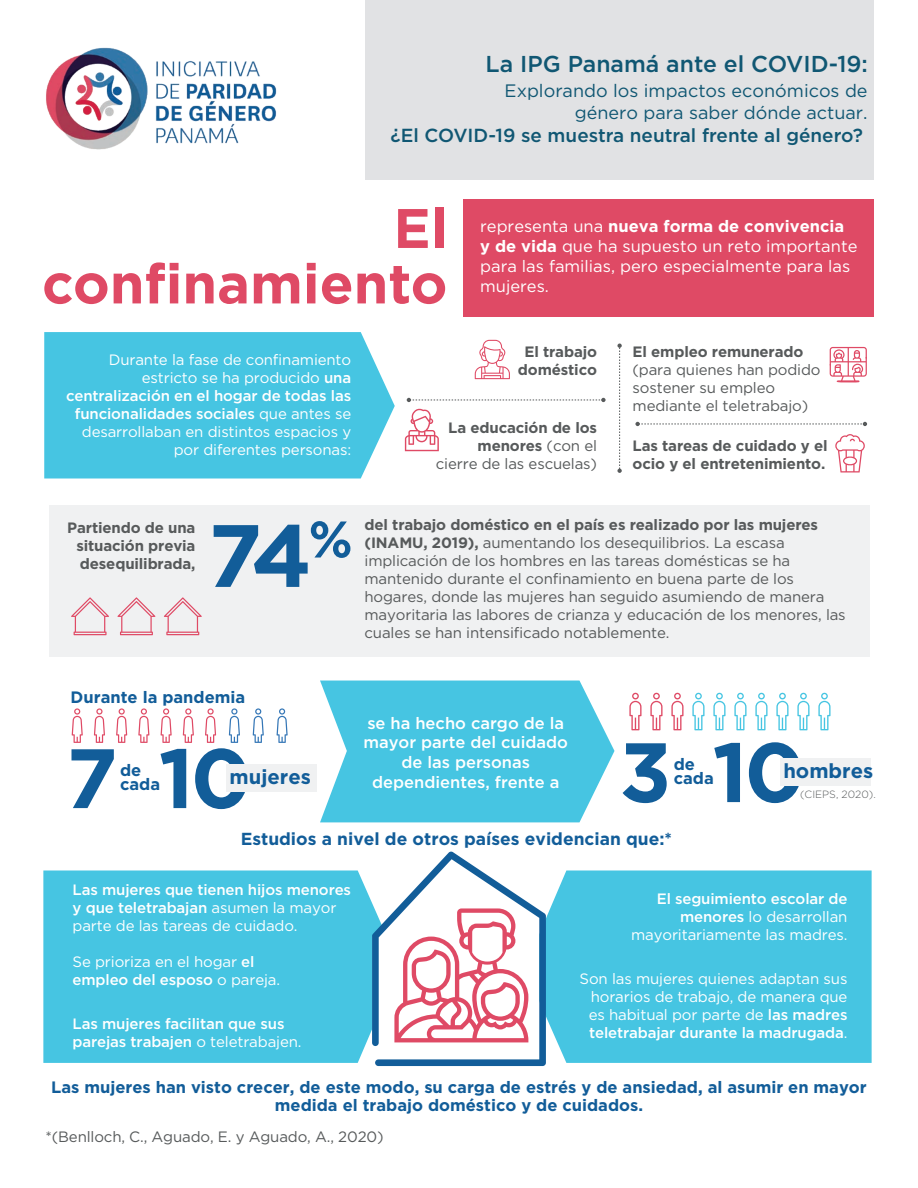
<style>
.page{position:relative;width:918px;height:1188px;background:#fff}
.page>*{position:absolute;margin:0;border:0;box-sizing:border-box;transform-origin:0 0}
.t1{font:700 88.2px "Gotham";color:#125d99}
.t2{font:700 84px "Gotham";color:#125d99}
.t3{font:700 55.65px/55.5px "Gotham";color:#df4a65;text-align:right}
.t4{font:500 22.95px "Gotham";color:#105773}
.t5{font:700 20.25px "Gotham";color:#125d99}
.t6{font:500 18.9px "Gotham";color:#105773}
.t7{font:18px/21.6px "Gotham";color:#105773;text-align:right}
.t8{font:700 17.4px "Gotham";color:#125d99}
.t9{font:700 16.5px/13.5px "Gotham";color:#125d99}
.t10{font:16.5px/19.8px "Gotham";color:#fff}
.t11{font:500 16.5px/19.8px "Gotham";color:#fff;text-align:center}
.t12{font:15px/18px "Gotham";letter-spacing:-.01em;color:#575a5b}
.t13{font:15px/18px "Gotham";letter-spacing:-.01em;color:#fff;text-align:right}
.t14{font:500 15px/18px "Gotham";letter-spacing:-.01em;color:#fff}
.t15{font:700 15px/18px "Gotham";letter-spacing:-.01em;color:#575a5b;text-align:center}
.t16{font:300 10.5px "Gotham";color:#575a5b}
.s1{font-weight:700}
.s2{font-weight:500}
.s3{font-weight:400}
</style>
<div class="page">
<div style="left:50px;top:505px;width:820px;height:152px;background:#f0f1f2"></div>
<div style="left:44px;top:332px;width:351px;height:146px;background:#46c5e2"></div>
<div style="left:366px;top:0;width:508px;height:179px;background:#e1e2e4"></div>
<div style="left:43px;top:870px;width:329px;height:193px;background:#46c5e2"></div>
<div style="left:546px;top:870px;width:326px;height:193px;background:#46c5e2"></div>
<div style="left:463px;top:199px;width:411px;height:117px;background:#df4a65"></div>
<img style="left:46px;top:47px;width:231px;height:103px">
<svg style="left:629px;top:693px;width:13px;height:37px"></svg>
<svg style="left:650px;top:693px;width:13px;height:37px"></svg>
<svg style="left:671px;top:693px;width:13px;height:37px"></svg>
<svg style="left:692px;top:693px;width:13px;height:37px"></svg>
<svg style="left:713px;top:693px;width:13px;height:37px"></svg>
<svg style="left:734px;top:693px;width:13px;height:37px"></svg>
<svg style="left:755px;top:693px;width:13px;height:37px"></svg>
<svg style="left:776px;top:693px;width:13px;height:37px"></svg>
<svg style="left:797px;top:693px;width:13px;height:37px"></svg>
<svg style="left:818px;top:693px;width:13px;height:37px"></svg>
<svg style="left:617px;top:344px;width:5px;height:129px"></svg>
<svg style="left:407px;top:398px;width:199px;height:4px"></svg>
<svg style="left:635px;top:422px;width:232px;height:4px"></svg>
<svg style="left:405px;top:408px;width:34px;height:43px"></svg>
<svg style="left:835px;top:434px;width:30px;height:38px"></svg>
<svg style="left:320px;top:681px;width:294px;height:141px;background:#59cbe5"></svg>
<svg style="left:205px;top:708px;width:11px;height:35px"></svg>
<svg style="left:183px;top:708px;width:11px;height:35px"></svg>
<svg style="left:161px;top:708px;width:11px;height:35px"></svg>
<svg style="left:138px;top:708px;width:11px;height:35px"></svg>
<svg style="left:116px;top:708px;width:11px;height:35px"></svg>
<svg style="left:94px;top:708px;width:11px;height:35px"></svg>
<svg style="left:72px;top:708px;width:11px;height:35px"></svg>
<svg style="left:229px;top:708px;width:11px;height:35px"></svg>
<svg style="left:253px;top:708px;width:11px;height:35px"></svg>
<svg style="left:277px;top:708px;width:11px;height:35px"></svg>
<div style="left:226px;top:765px;width:91px;height:27px;background:#f0f1f2"></div>
<div style="left:780px;top:759px;width:91px;height:27px;background:#f0f1f2"></div>
<svg style="left:372px;top:851px;width:174px;height:215px"></svg>
<svg style="left:475px;top:340px;width:35px;height:39px"></svg>
<svg style="left:830px;top:347px;width:37px;height:36px"></svg>
<svg style="left:71px;top:597px;width:38px;height:38px"></svg>
<svg style="left:117px;top:597px;width:38px;height:38px"></svg>
<svg style="left:164px;top:597px;width:38px;height:38px"></svg>
<h3 class="t4" style="left:486px;top:49px;width:384px">La IPG Panamá ante el COVID-19:</h3>
<p class="t7" style="left:505px;top:79px;width:364px">Explorando los impactos económicos de género para saber dónde actuar.</p>
<p class="t6" style="left:391px;top:123px;width:474px">¿El COVID-19 se muestra neutral frente al género?</p>
<h3 class="t3" style="left:42px;top:200px;width:407px">El confinamiento</h3>
<p class="t10" style="left:480px;top:216px;width:379px">representa una <span class="s1">nueva forma de convivencia y de vida</span> que ha supuesto un reto importante para las familias, pero especialmente para las mujeres.</p>
<p class="t13" style="left:66px;top:350px;width:287px">Durante la fase de confinamiento estricto se ha producido <span class="s2">una centralización en el hogar de todas las funcionalidades sociales</span> que antes se desarrollaban en distintos espacios y por diferentes personas:</p>
<p class="t15" style="left:518px;top:342px;width:81px">El trabajo doméstico</p>
<p class="t15" style="left:633px;top:342px;width:172px">El empleo remunerado</p>
<p class="t12" style="left:633px;top:360px;width:189px">(para quienes han podido sostener su empleo mediante el teletrabajo)</p>
<p class="t12" style="left:436px;top:418px;width:163px;text-align:right"><span class="s1">La educación de los menores</span> (con el cierre de las escuelas)</p>
<p class="t15" style="left:633px;top:436px;width:196px;text-align:left">Las tareas de cuidado y el ocio y el entretenimiento.</p>
<p class="t15" style="left:76px;top:519px;width:121px;text-align:justify;text-indent:-9px">Partiendo de una situación previa desequilibrada,</p>
<p class="t12" style="left:365px;top:515px;width:483px"><span class="s1">del trabajo doméstico en el país es realizado por las mujeres (INAMU, 2019),</span> aumentando los desequilibrios. La escasa implicación de los hombres en las tareas domésticas se ha mantenido durante el confinamiento en buena parte de los hogares, donde las mujeres han seguido asumiendo de manera mayoritaria las labores de crianza y educación de los menores, las cuales se han intensificado notablemente.</p>
<h1 class="t1" style="left:208px;top:497px;width:147px">74<sup>%</sup></h1>
<p class="t9" style="left:71px;top:690px;width:176px">Durante la pandemia</p>
<h2 class="t2" style="left:66px;top:723px;width:188px">7 10</h2>
<p class="t9" style="left:120px;top:764px;width:42px">de cada</p>
<h3 class="t5" style="left:230px;top:764px;width:83px">mujeres</h3>
<p class="t11" style="left:363px;top:713px;width:206px">se ha hecho cargo de la mayor parte del cuidado de las personas dependientes, frente a</p>
<h2 class="t2" style="left:619px;top:717px;width:188px">3 10</h2>
<p class="t9" style="left:674px;top:758px;width:42px">de cada</p>
<h3 class="t5" style="left:783px;top:758px;width:91px">hombres</h3>
<p class="t16" style="left:800px;top:788px;width:77px">(CIEPS, 2020).</p>
<p class="t8" style="left:241px;top:827px;width:433px">Estudios a nivel de otros países evidencian que:*</p>
<p class="t14" style="left:73px;top:881px;width:280px">Las mujeres que tienen hijos menores y que teletrabajan <span class="s3">asumen la mayor parte de las tareas de cuidado.</span></p>
<p class="t13" style="left:631px;top:889px;width:218px"><span class="s2">El seguimiento escolar de menores</span> lo desarrollan mayoritariamente las madres.</p>
<p class="t13" style="left:589px;top:969px;width:260px;text-align:justify;text-indent:-9px">Son las mujeres quienes adaptan sus horarios de trabajo, de manera que es habitual por parte de <span class="s2">las madres teletrabajar durante la madrugada</span>.</p>
<p class="t13" style="left:73px;top:952px;width:209px;text-align:left">Se prioriza en el hogar <span class="s2">el empleo del esposo</span> o pareja.</p>
<p class="t14" style="left:73px;top:1014px;width:230px">Las mujeres facilitan que sus parejas trabajen <span class="s3">o teletrabajen.</span></p>
<p class="t9" style="left:51px;top:1078px;width:817px;line-height:18px;text-align:center">Las mujeres han visto crecer, de este modo, su carga de estrés y de ansiedad, al asumir en mayor medida el trabajo doméstico y de cuidados.</p>
<p class="t12" style="left:46px;top:1128px;width:339px">*(Benlloch, C., Aguado, E. y Aguado, A., 2020)</p>
</div>
